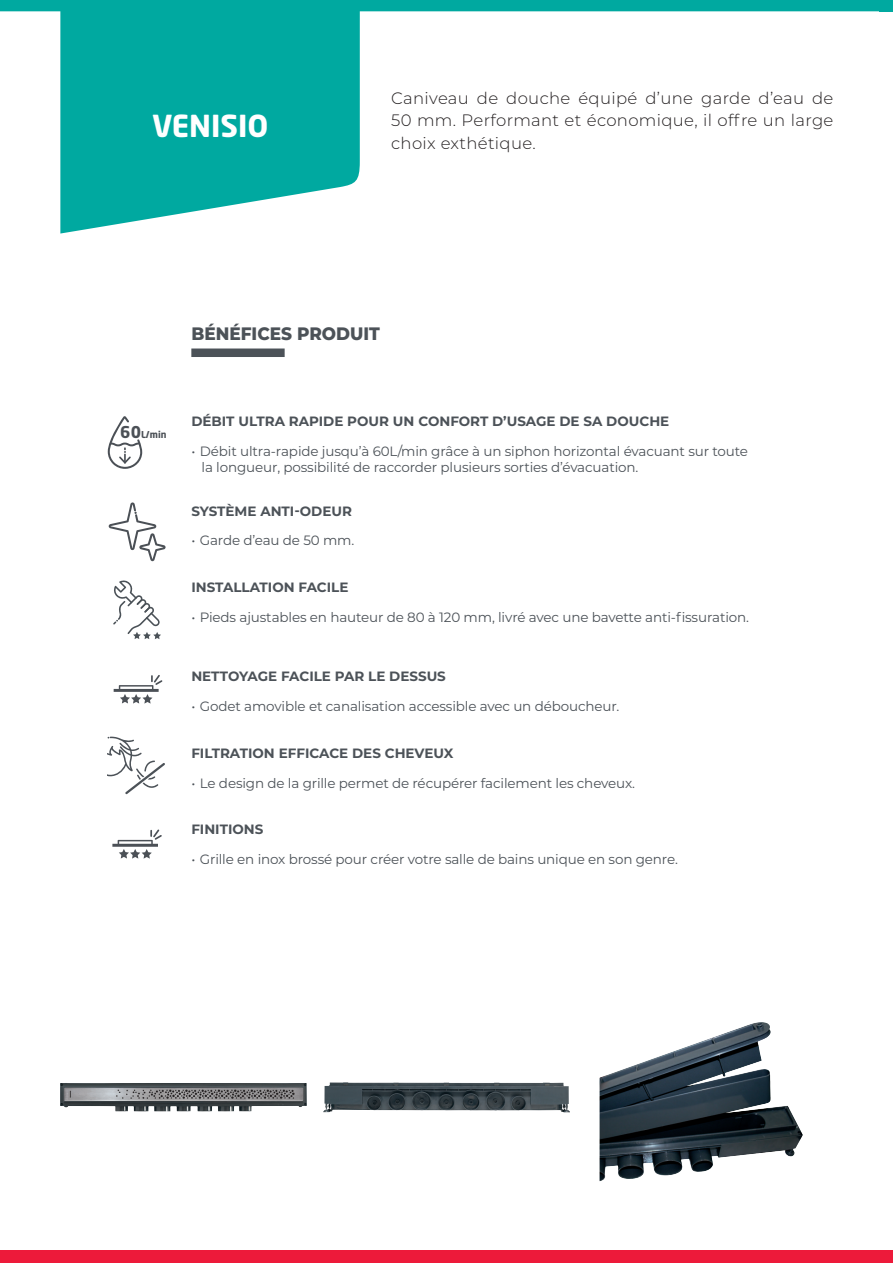
<style>
.page{position:relative;width:893px;height:1263px;background:#fff}
.page>*{position:absolute;margin:0;border:0;box-sizing:border-box;transform-origin:0 0}
.t1{font:700 30px "Neo Sans Pro";color:#fff}
.t2{font:800 18px "Montserrat";color:#4c5258;scale:.94 1}
.t3{font:300 16.5px/22.5px "Montserrat";letter-spacing:.02em;color:#231f20;text-align:justify}
.t4{font:13.5px/16.2px "Montserrat";letter-spacing:-.01em;color:#4c5258}
.t5{font:700 13.5px "Montserrat";color:#4c5258}
.t6{font:700 9.45px "Neo Sans Pro";color:#4b5056}
.s1{font-size:16.05px}
</style>
<div class="page">
<svg style="left:0;top:0;width:893px;height:234px"></svg>
<img style="left:323px;top:1082px;width:247px;height:30px">
<div style="left:0;top:1250px;width:893px;height:13px;background:#ed1a3a"></div>
<div style="left:879px;top:0;width:14px;height:11px;background:#00a9a0"></div>
<img style="left:600px;top:1022px;width:203px;height:159px">
<div style="left:191px;top:348px;width:94px;height:9px;background:#4c5258"></div>
<svg style="left:108px;top:416px;width:34px;height:53px"></svg>
<svg style="left:109px;top:502px;width:57px;height:59px"></svg>
<svg style="left:113px;top:580px;width:48px;height:59px"></svg>
<svg style="left:114px;top:675px;width:48px;height:29px"></svg>
<svg style="left:107px;top:737px;width:58px;height:57px"></svg>
<svg style="left:112px;top:829px;width:50px;height:30px"></svg>
<h1 class="t1" style="left:152px;top:107px;width:118px">VENISIO</h1>
<p class="t3" style="left:391px;top:86px;width:444px">Caniveau de douche équipé d’une garde d’eau de 50 mm. Performant et économique, il offre un large choix exthétique.</p>
<h2 class="t2" style="left:191px;top:320px;width:202px">BÉNÉFICES PRODUIT</h2>
<p class="t6" style="left:120px;top:428px;width:48px"><span class="s1">60</span>L/min</p>
<p class="t5" style="left:191px;top:412px;width:479px">DÉBIT ULTRA RAPIDE POUR UN CONFORT D’USAGE DE SA DOUCHE</p>
<p class="t4" style="left:202px;top:443px;width:548px;text-indent:-10px">• Débit ultra-rapide jusqu’à 60L/min grâce à un siphon horizontal évacuant sur toute la longueur, possibilité de raccorder plusieurs sorties d’évacuation.</p>
<p class="t5" style="left:191px;top:501px;width:162px">SYSTÈME ANTI-ODEUR</p>
<p class="t4" style="left:191px;top:532px;width:164px">• Garde d’eau de 50 mm.</p>
<p class="t5" style="left:191px;top:577px;width:159px">INSTALLATION FACILE</p>
<p class="t4" style="left:191px;top:608px;width:559px">• Pieds ajustables en hauteur de 80 à 120 mm, livré avec une bavette anti-fissuration.</p>
<p class="t5" style="left:191px;top:667px;width:256px">NETTOYAGE FACILE PAR LE DESSUS</p>
<p class="t4" style="left:191px;top:698px;width:430px">• Godet amovible et canalisation accessible avec un déboucheur.</p>
<p class="t5" style="left:191px;top:743px;width:264px">FILTRATION EFFICACE DES CHEVEUX</p>
<p class="t4" style="left:191px;top:774px;width:445px">• Le design de la grille permet de récupérer facilement les cheveux.</p>
<p class="t5" style="left:191px;top:820px;width:74px">FINITIONS</p>
<p class="t4" style="left:191px;top:851px;width:488px">• Grille en inox brossé pour créer votre salle de bains unique en son genre.</p>
</div>
